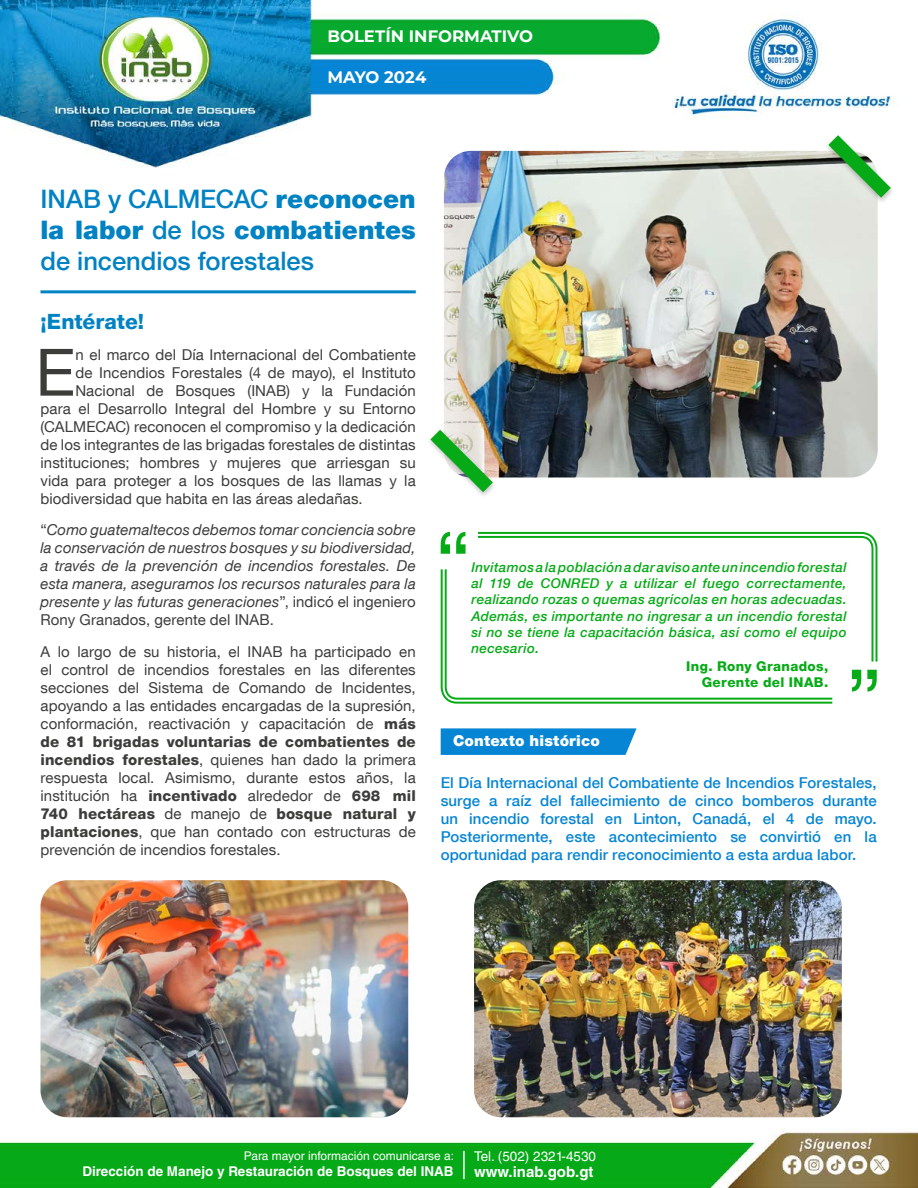
<style>
.page{position:relative;width:918px;height:1188px;background:#fff}
.page>*{position:absolute;margin:0;border:0;box-sizing:border-box;transform-origin:0 0}
.t1{font:65.4px "Helvetica Neue LT Com";color:#3c3c3b}
.t2{font:500 25.5px/30.6px "Helvetica Neue LT Com";color:#0082c3;text-align:justify}
.t3{font:800 21px "Helvetica Neue LT Com";color:#0082c3}
.t4{font:700 16.5px "Montserrat";color:#fff}
.t5{font:15px/18px "Helvetica Neue LT Com";letter-spacing:.005em;color:#3c3c3b;text-align:justify}
.t6{font:italic 15px/18px "Helvetica Neue LT Com";letter-spacing:.01em;color:#3c3c3b;text-align:justify}
.t7{font:500 15px/18px "Helvetica Neue LT Com";letter-spacing:.01em;color:#0685d4;text-align:justify}
.t8{font:900 15px "Helvetica Neue LT Com";letter-spacing:.01em;color:#fff}
.t9{font:700 15px "Helvetica LT Std";color:#fff}
.t10{font:italic 500 13.5px/16.2px "Helvetica Neue LT Com";letter-spacing:.025em;color:#07ab17;text-align:justify}
.t11{font:700 13.5px "Helvetica LT Std";color:#fff}
.t12{font:800 13.5px/16.2px "Helvetica Neue LT Com";letter-spacing:.025em;color:#07ab17;text-align:right}
.t13{font:13.5px "Helvetica LT Std";color:#fff}
.t14{font:12px "Helvetica LT Std";color:#fff}
.s1{font-weight:900}
.s2{font-style:normal}
.s3{font-weight:800}
</style>
<div class="page">
<img style="left:0;top:0;width:918px;height:1188px">
<svg style="left:441px;top:728px;width:196px;height:27px;background:#118ad6"></svg>
<hr style="left:463px;top:1151px;width:2px;height:28px;background:#fff">
<img style="left:444px;top:151px;width:434px;height:327px">
<hr style="left:40px;top:290px;width:376px;height:3px;background:#0082c3">
<div style="left:824px;top:133px;width:71px;height:72px;background:#000;opacity:.25"></div>
<svg style="left:828px;top:135px;width:63px;height:63px"></svg>
<div style="left:426px;top:428px;width:71px;height:71px;background:#000;opacity:.25"></div>
<svg style="left:430px;top:430px;width:63px;height:62px"></svg>
<img style="left:40px;top:880px;width:368px;height:237px">
<img style="left:474px;top:880px;width:368px;height:237px">
<svg style="left:852px;top:670px;width:25px;height:22px"></svg>
<svg style="left:441px;top:532px;width:25px;height:22px"></svg>
<svg style="left:440px;top:567px;width:394px;height:138px"></svg>
<svg style="left:476px;top:531px;width:402px;height:133px"></svg>
<p class="t4" style="left:327px;top:24px;width:207px">BOLETÍN INFORMATIVO</p>
<p class="t4" style="left:327px;top:66px;width:100px">MAYO 2024</p>
<h2 class="t2" style="left:40px;top:184px;width:377px">INAB y CALMECAC <span class="s1">reconocen la labor</span> de los <span class="s1">combatientes </span>de incendios forestales</h2>
<h3 class="t3" style="left:40px;top:309px;width:105px">¡Entérate!</h3>
<h1 class="t1" style="left:35px;top:332px;width:41px">E</h1>
<p class="t5" style="left:75px;top:345px;width:342px">n el marco del Día Internacional del Combatiente</p>
<p class="t5" style="left:75px;top:363px;width:342px">de Incendios Forestales (4 de mayo), el Instituto</p>
<p class="t5" style="left:75px;top:381px;width:342px">Nacional de Bosques (INAB) y la Fundación</p>
<p class="t5" style="left:40px;top:399px;width:377px">para el Desarrollo Integral del Hombre y su Entorno</p>
<p class="t5" style="left:40px;top:417px;width:377px">(CALMECAC) reconocen el compromiso y la dedicación</p>
<p class="t5" style="left:40px;top:435px;width:377px">de los integrantes de las brigadas forestales de distintas</p>
<p class="t5" style="left:40px;top:453px;width:377px">instituciones; hombres y mujeres que arriesgan su</p>
<p class="t5" style="left:40px;top:471px;width:377px">vida para proteger a los bosques de las llamas y la</p>
<p class="t5" style="left:40px;top:489px;width:324px">biodiversidad que habita en las áreas aledañas.</p>
<p class="t6" style="left:40px;top:520px;width:377px"><span class="s2">“</span>Como guatemaltecos debemos tomar conciencia sobre la conservación de nuestros bosques y su biodiversidad, a través de la prevención de incendios forestales. De esta manera, aseguramos los recursos naturales para la presente y las futuras generaciones<span class="s2">”, indicó el ingeniero Rony Granados, gerente del INAB.</span></p>
<p class="t5" style="left:40px;top:642px;width:377px">A lo largo de su historia, el INAB ha participado en el control de incendios forestales en las diferentes secciones del Sistema de Comando de Incidentes, apoyando a las entidades encargadas de la supresión, conformación, reactivación y capacitación de <span class="s3">más de 81 brigadas voluntarias de combatientes de incendios forestales</span>, quienes han dado la primera respuesta local. Asimismo, durante estos años, la institución ha <span class="s3">incentivado</span> alrededor de <span class="s3">698 mil 740 hectáreas</span> de manejo de <span class="s3">bosque natural y plantaciones</span>, que han contado con estructuras de prevención de incendios forestales.</p>
<p class="t10" style="left:471px;top:559px;width:377px">Invitamos a la población a dar aviso ante un incendio forestal al 119 de CONRED y a utilizar el fuego correctamente, realizando rozas o quemas agrícolas en horas adecuadas.<br>Además, es importante no ingresar a un incendio forestal si no se tiene la capacitación básica, así como el equipo necesario.</p>
<p class="t12" style="left:686px;top:658px;width:144px">Ing. Rony Granados,<br>Gerente del INAB.</p>
<p class="t8" style="left:453px;top:732px;width:148px">Contexto histórico</p>
<p class="t7" style="left:441px;top:773px;width:438px">El Día Internacional del Combatiente de Incendios Forestales, surge a raíz del fallecimiento de cinco bomberos durante un incendio forestal en Linton, Canadá, el 4 de mayo.<br>Posteriormente, este acontecimiento se convirtió en la oportunidad para rendir reconocimiento a esta ardua labor.</p>
<p class="t14" style="left:244px;top:1149px;width:212px">Para mayor información comunicarse a:</p>
<p class="t11" style="left:82px;top:1164px;width:373px">Dirección de Manejo y Restauración de Bosques del INAB</p>
<p class="t13" style="left:474px;top:1148px;width:124px">Tel. (502) 2321-4530</p>
<p class="t9" style="left:474px;top:1163px;width:121px">www.inab.gob.gt</p>
</div>
